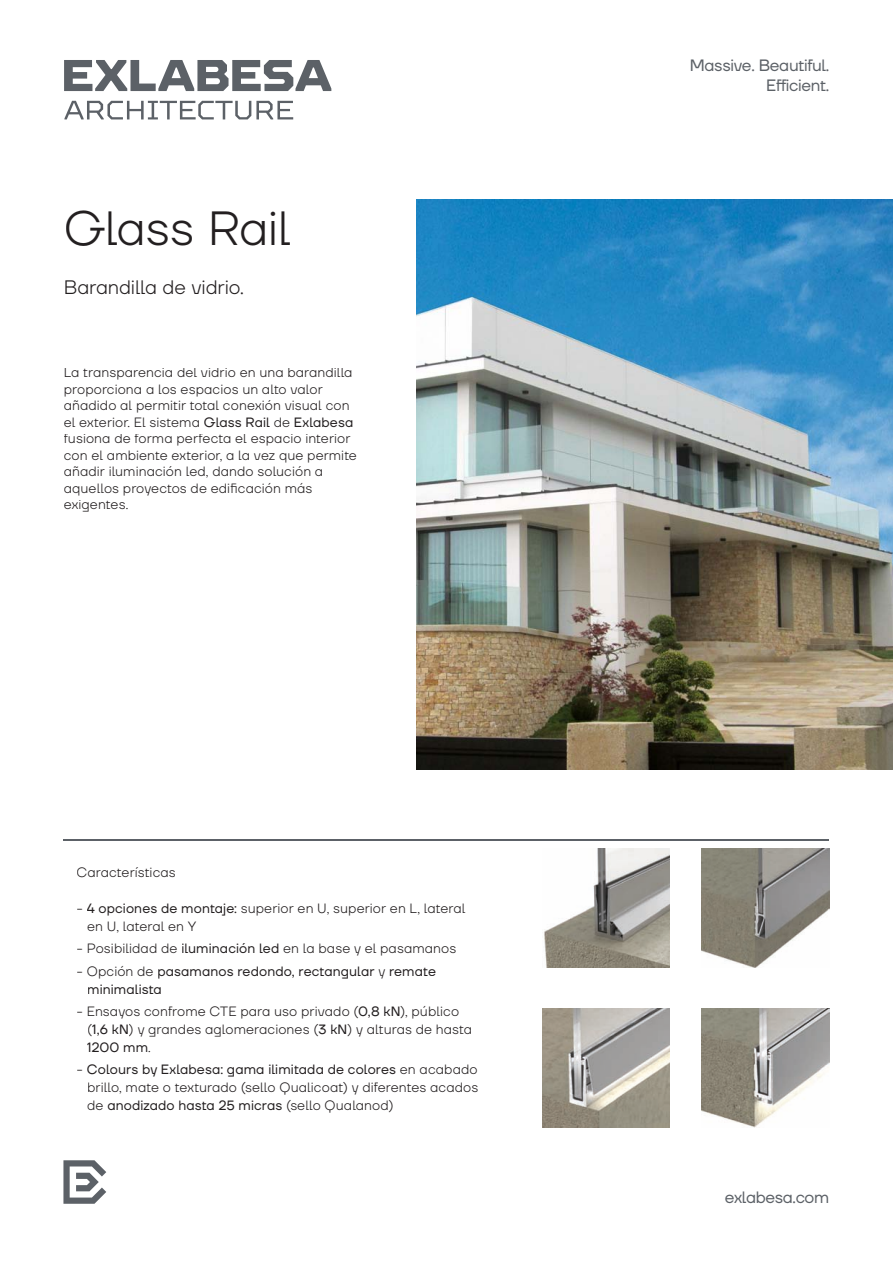
<style>
.page{position:relative;width:893px;height:1263px;background:#fff}
.page>*{position:absolute;margin:0;border:0;box-sizing:border-box;transform-origin:0 0}
.t1{font:300 48px "TT Firs Neue";letter-spacing:-.015em;color:#231f20}
.t2{font:300 19.5px "TT Firs Neue";letter-spacing:-.01em;color:#231f20}
.t3{font:16.5px/19.8px "TT Firs Neue";letter-spacing:-.02em;color:#5c6167;text-align:right}
.t4{font:300 13.5px/16.5px "TT Firs Neue";letter-spacing:.005em;color:#231f20}
.t5{font:13.5px/18px "TT Firs Neue";letter-spacing:.01em;color:#231f20}
.s1{font-weight:400}
.s2{font-weight:300}
</style>
<div class="page">
<svg style="left:64px;top:60px;width:267px;height:31px"></svg>
<svg style="left:64px;top:101px;width:229px;height:18px"></svg>
<hr style="left:64px;top:839px;width:765px;height:1px;background:#5c6167">
<svg style="left:63px;top:1160px;width:43px;height:44px"></svg>
<img style="left:417px;top:200px;width:476px;height:570px">
<img style="left:544px;top:849px;width:126px;height:119px">
<img style="left:702px;top:1008px;width:127px;height:119px">
<img style="left:542px;top:1008px;width:128px;height:119px">
<img style="left:702px;top:849px;width:127px;height:119px">
<h1 class="t1" style="left:64px;top:196px;width:228px">Glass Rail</h1>
<h2 class="t2" style="left:64px;top:274px;width:182px">Barandilla de vidrio.</h2>
<p class="t4" style="left:64px;top:364px;width:295px">La transparencia del vidrio en una barandilla proporciona a los espacios un alto valor añadido al permitir total conexión visual con el exterior. El sistema <span class="s1">Glass Rail</span> de <span class="s1">Exlabesa </span>fusiona de forma perfecta el espacio interior con el ambiente exterior, a la vez que permite añadir iluminación led, dando solución a aquellos proyectos de edificación más exigentes.</p>
<p class="t4" style="left:77px;top:864px;width:101px">Características</p>
<p class="t4" style="left:87px;top:899px;width:380px;line-height:18px;text-indent:-11px">- <span class="s1">4 opciones de montaje:</span> superior en U, superior en L, lateral en U, lateral en Y</p>
<p class="t4" style="left:77px;top:940px;width:381px">- Posibilidad de <span class="s1">iluminación led</span> en la base y el pasamanos</p>
<p class="t5" style="left:87px;top:962px;width:350px;text-indent:-11px"><span class="s2">- Opción de</span> pasamanos redondo, rectangular <span class="s2">y</span> remate minimalista</p>
<p class="t4" style="left:87px;top:1002px;width:386px;line-height:18px;text-indent:-11px">- Ensayos confrome CTE para uso privado (<span class="s1">0,8 kN</span>), público (<span class="s1">1,6 kN</span>) y grandes aglomeraciones (<span class="s1">3 kN</span>) y alturas de hasta<br><span class="s1">1200 mm</span>.</p>
<p class="t4" style="left:87px;top:1060px;width:393px;line-height:18px;text-align:justify;text-indent:-11px">- <span class="s1">Colours by Exlabesa: gama ilimitada de colores</span> en acabado brillo, mate o texturado (sello Qualicoat) y diferentes acados de <span class="s1">anodizado hasta 25 micras</span> (sello Qualanod)</p>
<p class="t3" style="left:690px;top:55px;width:141px">Massive. Beautiful.<br>Efficient.</p>
<p class="t3" style="left:725px;top:1187px;width:106px">exlabesa.com</p>
</div>
